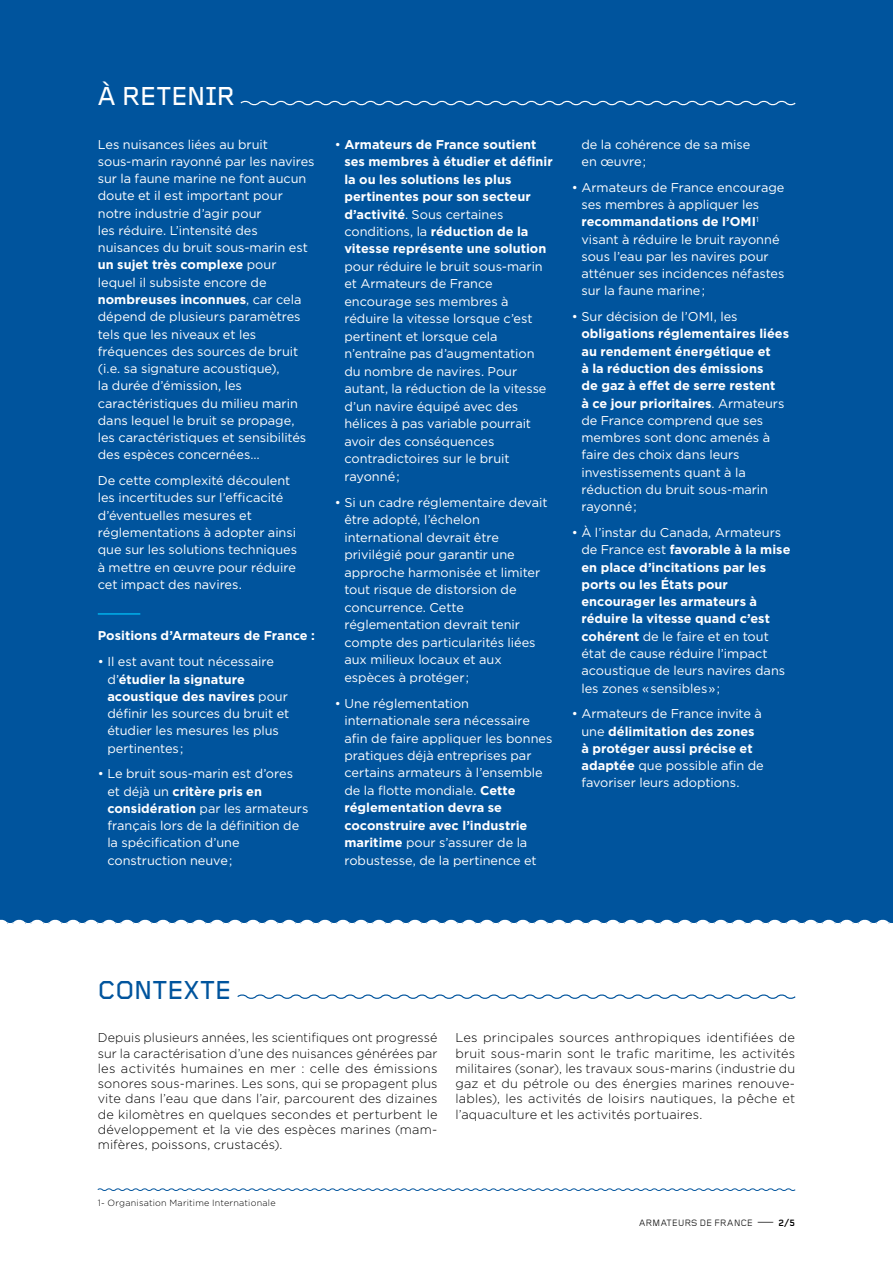
<style>
.page{position:relative;width:893px;height:1263px;background:#fff}
.page>*{position:absolute;margin:0;border:0;box-sizing:border-box;transform-origin:0 0}
.t1{font:500 27px "Foundry Gridnik";letter-spacing:.02em;color:#fff}
.t2{font:500 27px "Foundry Gridnik";letter-spacing:.025em;color:#00549d}
.t3{font:12.75px/17.2px "Gotham Pro";color:#fff}
.t4{font:300 12.75px/15.3px "Gotham Pro";letter-spacing:.015em;color:#000;text-align:justify}
.t5{font:700 12.75px/17.5px "Gotham Pro";letter-spacing:.005em;color:#fff}
.t6{font:9.45px "Foundry Gridnik";letter-spacing:.045em;color:#000}
.t7{font:300 9px "Gotham Pro";letter-spacing:.025em;color:#000}
.s1{font-weight:700}
.s2{font-weight:400}
.s3{font-family:"Gotham Pro";font-weight:300;font-size:12.75px}
</style>
<div class="page">
<div style="left:0;top:0;width:893px;height:923px;background:#00549d"></div>
<hr style="left:98px;top:613px;width:42px;height:2px;background:#00b0eb">
<svg style="left:240px;top:100px;width:556px;height:6px"></svg>
<svg style="left:0;top:919px;width:891px;height:5px"></svg>
<div style="left:175px;top:920px;width:12px;height:8px;background:#fff;border-radius:50%"></div>
<div style="left:355px;top:920px;width:12px;height:8px;background:#fff;border-radius:50%"></div>
<div style="left:535px;top:920px;width:12px;height:8px;background:#fff;border-radius:50%"></div>
<div style="left:715px;top:920px;width:12px;height:8px;background:#fff;border-radius:50%"></div>
<div style="left:85px;top:920px;width:12px;height:8px;background:#fff;border-radius:50%"></div>
<div style="left:265px;top:920px;width:12px;height:8px;background:#fff;border-radius:50%"></div>
<div style="left:445px;top:920px;width:12px;height:8px;background:#fff;border-radius:50%"></div>
<div style="left:625px;top:920px;width:12px;height:8px;background:#fff;border-radius:50%"></div>
<div style="left:805px;top:920px;width:12px;height:8px;background:#fff;border-radius:50%"></div>
<svg style="left:97px;top:1188px;width:699px;height:3px"></svg>
<svg style="left:237px;top:994px;width:559px;height:5px"></svg>
<h1 class="t1" style="left:98px;top:80px;width:138px">À RETENIR</h1>
<p class="t3" style="left:98px;top:135px;width:218px">Les nuisances liées au bruit sous-marin rayonné par les navires sur la faune marine ne font aucun doute et il est important pour notre industrie d’agir pour<br>les réduire. L’intensité des nuisances du bruit sous-marin est <span class="s1">un sujet très complexe</span> pour lequel il subsiste encore de <span class="s1">nombreuses inconnues</span>, car cela dépend de plusieurs paramètres tels que les niveaux et les fréquences des sources de bruit (i.e. sa signature acoustique),<br>la durée d’émission, les caractéristiques du milieu marin dans lequel le bruit se propage, les caractéristiques et sensibilités des espèces concernées…</p>
<p class="t3" style="left:98px;top:472px;width:201px">De cette complexité découlent les incertitudes sur l’efficacité d’éventuelles mesures et réglementations à adopter ainsi que sur les solutions techniques à mettre en œuvre pour réduire cet impact des navires.</p>
<p class="t5" style="left:98px;top:627px;width:219px">Positions d’Armateurs de France :</p>
<p class="t3" style="left:107px;top:653px;width:183px;text-indent:-10px">• Il est avant tout nécessaire d’<span class="s1">étudier la signature acoustique des navires</span> pour définir les sources du bruit et étudier les mesures les plus pertinentes;</p>
<p class="t3" style="left:107px;top:765px;width:203px;text-indent:-10px">• Le bruit sous-marin est d’ores et déjà un <span class="s1">critère pris en considération</span> par les armateurs français lors de la définition de la spécification d’une construction neuve;</p>
<p class="t5" style="left:344px;top:135px;width:210px;text-indent:-10px"><span class="s2">•</span> Armateurs de France soutient ses membres à étudier et définir la ou les solutions les plus pertinentes pour son secteur d’activité<span class="s2">. Sous certaines conditions, la</span> réduction de la vitesse représente une solution</p>
<p class="t3" style="left:344px;top:258px;width:204px">pour réduire le bruit sous-marin et Armateurs de France encourage ses membres à réduire la vitesse lorsque c’est pertinent et lorsque cela n’entraîne pas d’augmentation du nombre de navires. Pour autant, la réduction de la vitesse d’un navire équipé avec des hélices à pas variable pourrait avoir des conséquences contradictoires sur le bruit rayonné;</p>
<p class="t3" style="left:344px;top:493px;width:205px;text-indent:-10px">• Si un cadre réglementaire devait être adopté, l’échelon international devrait être privilégié pour garantir une approche harmonisée et limiter tout risque de distorsion de concurrence. Cette réglementation devrait tenir compte des particularités liées aux milieux locaux et aux espèces à protéger;</p>
<p class="t3" style="left:344px;top:694px;width:210px;text-indent:-10px">• Une réglementation internationale sera nécessaire afin de faire appliquer les bonnes pratiques déjà entreprises par certains armateurs à l’ensemble de la flotte mondiale. <span class="s1">Cette réglementation devra se coconstruire avec l’industrie maritime</span> pour s’assurer de la robustesse, de la pertinence et</p>
<p class="t3" style="left:581px;top:136px;width:170px">de la cohérence de sa mise en œuvre;</p>
<p class="t3" style="left:581px;top:179px;width:204px;text-indent:-10px">• Armateurs de France encourage ses membres à appliquer les <span class="s1">recommandations de l’OMI</span><sup>1 </sup>visant à réduire le bruit rayonné sous l’eau par les navires pour atténuer ses incidences néfastes sur la faune marine;</p>
<p class="t3" style="left:572px;top:308px;width:167px">• Sur décision de l’OMI, les</p>
<p class="t3" style="left:581px;top:325px;width:209px"><span class="s1">obligations réglementaires liées au rendement énergétique et<br>à la réduction des émissions<br>de gaz à effet de serre restent<br>à ce jour prioritaires</span>. Armateurs de France comprend que ses membres sont donc amenés à faire des choix dans leurs investissements quant à la réduction du bruit sous-marin rayonné;</p>
<p class="t3" style="left:581px;top:524px;width:211px;text-indent:-10px">• À l’instar du Canada, Armateurs de France est <span class="s1">favorable à la mise en place d’incitations par les ports ou les États pour encourager les armateurs à réduire la vitesse quand c’est cohérent</span> de le faire et en tout état de cause réduire l’impact acoustique de leurs navires dans les zones «sensibles»;</p>
<p class="t3" style="left:581px;top:705px;width:184px;text-indent:-10px">• Armateurs de France invite à une <span class="s1">délimitation des zones à protéger aussi précise et adaptée</span> que possible afin de favoriser leurs adoptions.</p>
<h1 class="t2" style="left:98px;top:974px;width:135px">CONTEXTE</h1>
<p class="t4" style="left:98px;top:1030px;width:341px">Depuis plusieurs années, les scientifiques ont progressé sur la caractérisation d’une des nuisances générées par les activités humaines en mer : celle des émissions sonores sous-marines. Les sons, qui se propagent plus vite dans l’eau que dans l’air, parcourent des dizaines de kilomètres en quelques secondes et perturbent le développement et la vie des espèces marines (mam&shy;mifères, poissons, crustacés).</p>
<p class="t4" style="left:455px;top:1030px;width:341px">Les principales sources anthropiques identifiées de bruit sous-marin sont le trafic maritime, les activités militaires (sonar), les travaux sous-marins (industrie du gaz et du pétrole ou des énergies marines renouve&shy;lables), les activités de loisirs nautiques, la pêche et l’aquaculture et les activités portuaires.</p>
<p class="t7" style="left:98px;top:1198px;width:179px">1- Organisation Maritime Internationale</p>
<p class="t6" style="left:639px;top:1217px;width:158px">ARMATEURS DE FRANCE <span class="s3">—</span> <span class="s1">2/5</span></p>
</div>
